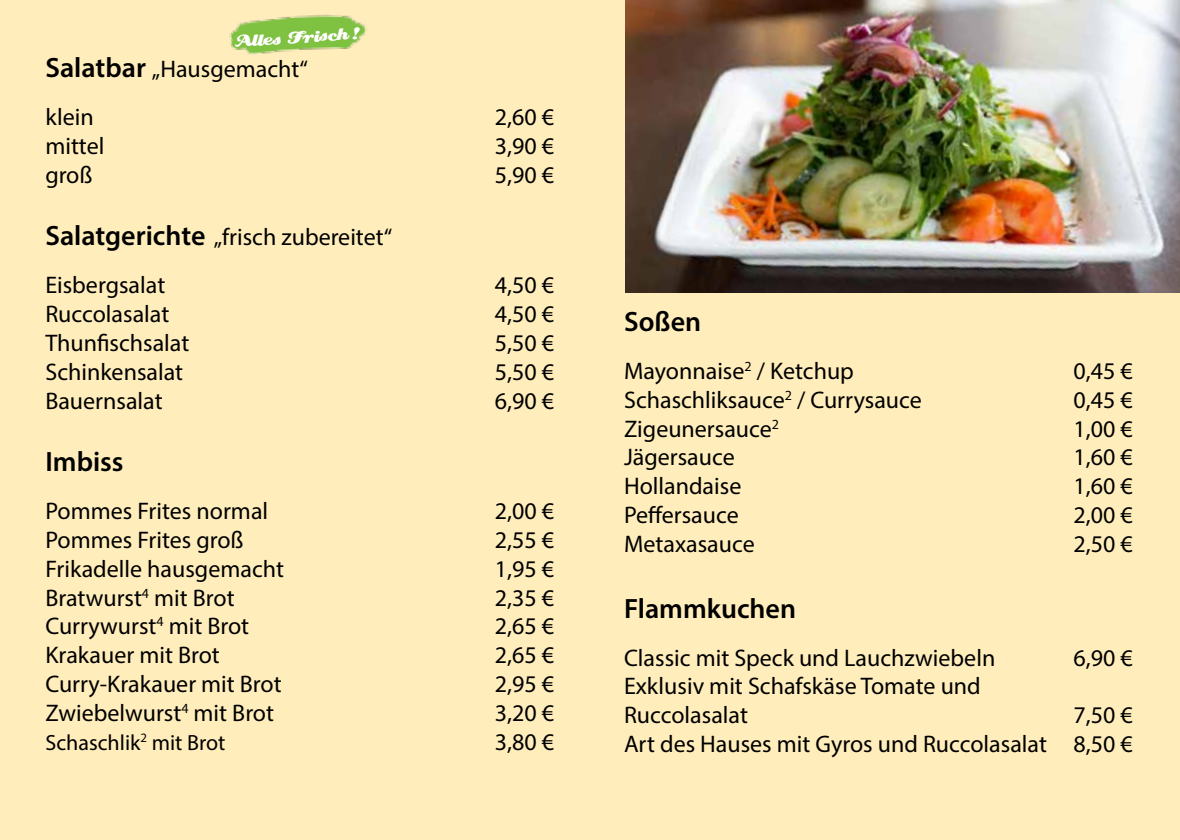
<style>
.page{position:relative;width:1180px;height:840px;background:#fff}
.page>*{position:absolute;margin:0;border:0;box-sizing:border-box;transform-origin:0 0}
.t1{font:600 28px "Myriad Pro";color:#000}
.t2{font:24px/48px "Myriad Pro";color:#000}
.t3{font:22px "Myriad Pro";color:#000}
.t4{font:20.4px "Creampuff";color:#fff}
.s1{font-weight:600;font-size:28px}
</style>
<div class="page">
<div style="left:0;top:0;width:1179px;height:839px;background:#feb"></div>
<img style="left:224px;top:14px;width:152px;height:41px">
<img style="left:625px;top:0;width:554px;height:293px">
<p class="t4" style="left:234px;top:31px;width:128px;rotate:-4deg">Alles Frisch !</p>
<p class="t2" style="left:45px;top:44px;width:264px"><span class="s1">Salatbar</span> „Hausgemacht“ klein</p>
<p class="t2" style="left:495px;top:92px;width:61px">2,60 €</p>
<p class="t2" style="left:45px;top:121px;width:61px">mittel</p>
<p class="t2" style="left:495px;top:121px;width:61px">3,90 €</p>
<p class="t2" style="left:45px;top:150px;width:49px">groß</p>
<p class="t2" style="left:495px;top:150px;width:61px">5,90 €</p>
<p class="t2" style="left:45px;top:212px;width:348px"><span class="s1">Salatgerichte</span> „frisch zubereitet“<br>Eisbergsalat</p>
<p class="t2" style="left:495px;top:260px;width:61px">4,50 €</p>
<p class="t2" style="left:45px;top:289px;width:125px">Ruccolasalat</p>
<p class="t2" style="left:495px;top:289px;width:61px">4,50 €</p>
<p class="t2" style="left:45px;top:318px;width:145px">Thunfischsalat</p>
<p class="t2" style="left:495px;top:318px;width:61px">5,50 €</p>
<p class="t2" style="left:45px;top:347px;width:139px">Schinkensalat</p>
<p class="t2" style="left:495px;top:347px;width:61px">5,50 €</p>
<p class="t2" style="left:45px;top:376px;width:119px">Bauernsalat</p>
<p class="t2" style="left:495px;top:376px;width:61px">6,90 €</p>
<p class="t1" style="left:45px;top:443px;width:80px">Imbiss</p>
<p class="t2" style="left:45px;top:486px;width:224px">Pommes Frites normal</p>
<p class="t2" style="left:495px;top:486px;width:61px">2,00 €</p>
<p class="t2" style="left:45px;top:515px;width:200px">Pommes Frites groß</p>
<p class="t2" style="left:495px;top:515px;width:61px">2,55 €</p>
<p class="t2" style="left:45px;top:544px;width:240px">Frikadelle hausgemacht</p>
<p class="t2" style="left:495px;top:544px;width:61px">1,95 €</p>
<p class="t2" style="left:45px;top:572px;width:191px">Bratwurst<sup>4</sup> mit Brot</p>
<p class="t2" style="left:495px;top:572px;width:61px">2,35 €</p>
<p class="t2" style="left:45px;top:601px;width:205px">Currywurst<sup>4</sup> mit Brot</p>
<p class="t2" style="left:495px;top:601px;width:61px">2,65 €</p>
<p class="t2" style="left:45px;top:630px;width:176px">Krakauer mit Brot</p>
<p class="t2" style="left:495px;top:630px;width:61px">2,65 €</p>
<p class="t2" style="left:45px;top:659px;width:238px">Curry-Krakauer mit Brot</p>
<p class="t2" style="left:495px;top:659px;width:61px">2,95 €</p>
<p class="t2" style="left:45px;top:688px;width:230px">Zwiebelwurst<sup>4</sup> mit Brot</p>
<p class="t2" style="left:495px;top:688px;width:61px">3,20 €</p>
<p class="t3" style="left:45px;top:728px;width:182px">Schaschlik<sup>2</sup> mit Brot</p>
<p class="t2" style="left:495px;top:716px;width:61px">3,80 €</p>
<p class="t1" style="left:624px;top:303px;width:79px">Soßen</p>
<p class="t2" style="left:624px;top:346px;width:231px">Mayonnaise<sup>2</sup> / Ketchup</p>
<p class="t2" style="left:1073px;top:346px;width:61px">0,45 €</p>
<p class="t2" style="left:624px;top:375px;width:299px">Schaschliksauce<sup>2</sup> / Currysauce</p>
<p class="t2" style="left:1073px;top:375px;width:61px">0,45 €</p>
<p class="t2" style="left:624px;top:404px;width:156px">Zigeunersauce<sup>2</sup></p>
<p class="t2" style="left:1073px;top:404px;width:61px">1,00 €</p>
<p class="t2" style="left:624px;top:432px;width:112px">Jägersauce</p>
<p class="t2" style="left:1073px;top:432px;width:61px">1,60 €</p>
<p class="t2" style="left:624px;top:461px;width:119px">Hollandaise</p>
<p class="t2" style="left:1073px;top:461px;width:61px">1,60 €</p>
<p class="t2" style="left:624px;top:490px;width:116px">Peffersauce</p>
<p class="t2" style="left:1073px;top:490px;width:61px">2,00 €</p>
<p class="t2" style="left:624px;top:519px;width:132px">Metaxasauce</p>
<p class="t2" style="left:1073px;top:519px;width:61px">2,50 €</p>
<p class="t1" style="left:624px;top:590px;width:173px">Flammkuchen</p>
<p class="t2" style="left:624px;top:632px;width:373px">Classic mit Speck und Lauchzwiebeln</p>
<p class="t2" style="left:1073px;top:632px;width:61px">6,90 €</p>
<p class="t2" style="left:624px;top:671px;width:358px;line-height:28.8px">Exklusiv mit Schafskäse Tomate und<br>Ruccolasalat</p>
<p class="t2" style="left:624px;top:700px;width:510px;line-height:28.8px;text-align:right">7,50 €<br>Art des Hauses mit Gyros und Ruccolasalat 8,50 €</p>
</div>
